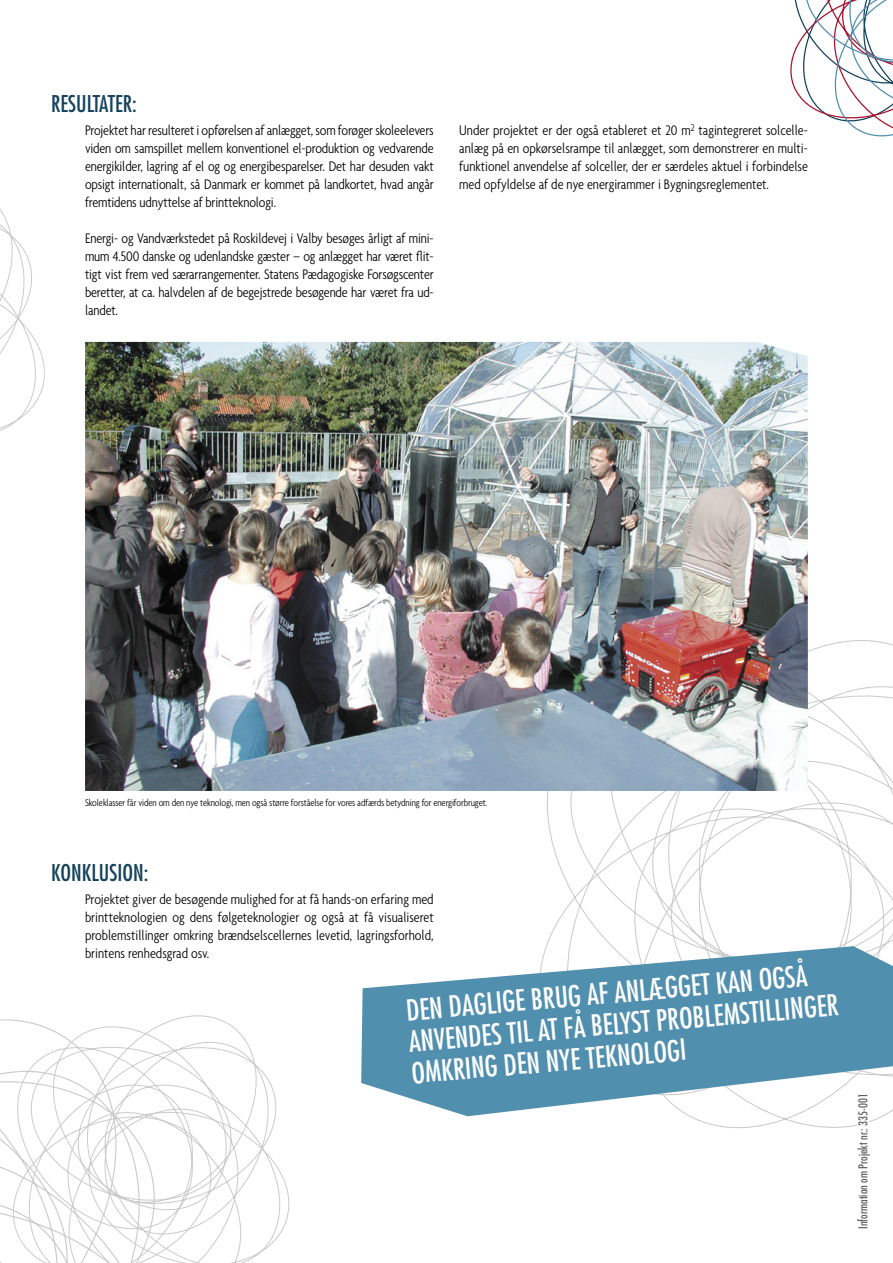
<style>
.page{position:relative;width:893px;height:1263px;background:#fff}
.page>*{position:absolute;margin:0;border:0;box-sizing:border-box;transform-origin:0 0}
.t1{font:condensed 28.5px/31.5px "Futura";color:#fff}
.t2{font:condensed 22.5px "Futura";color:#15425c}
.t3{font:300 condensed 15px/18px "Agenda";letter-spacing:-.01em;color:#000;text-align:justify}
.t4{font:condensed 12px "Futura";color:#636363}
.t5{font:300 condensed 10.5px "Agenda";letter-spacing:-.01em;color:#000}
</style>
<div class="page">
<svg style="left:546px;top:640px;width:347px;height:488px"></svg>
<svg style="left:175px;top:1015px;width:114px;height:248px"></svg>
<svg style="left:851px;top:1125px;width:38px;height:3px"></svg>
<img style="left:85px;top:342px;width:723px;height:449px">
<svg style="left:790px;top:0;width:103px;height:136px"></svg>
<svg style="left:361px;top:940px;width:532px;height:185px;fill:#518faf"></svg>
<svg style="left:0;top:209px;width:45px;height:222px"></svg>
<svg style="left:0;top:1019px;width:180px;height:244px"></svg>
<h2 class="t2" style="left:51px;top:90px;width:87px">RESULTATER:</h2>
<p class="t3" style="left:85px;top:121px;width:350px">Projektet har resulteret i opførelsen af anlægget, som forøger skoleelevers viden om samspillet mellem konventionel el-produktion og vedvarende energikilder, lagring af el og og energibesparelser. Det har desuden vakt opsigt internationalt, så Danmark er kommet på landkortet, hvad angår fremtidens udnyttelse af brintteknologi.</p>
<p class="t3" style="left:85px;top:229px;width:350px">Energi- og Vandværkstedet på Roskildevej i Valby besøges årligt af mini&shy;mum 4.500 danske og udenlandske gæster – og anlægget har været flit&shy;tigt vist frem ved særarrangementer. Statens Pædagogiske Forsøgscenter beretter, at ca. halvdelen af de begejstrede besøgende har været fra ud&shy;landet.</p>
<p class="t3" style="left:459px;top:121px;width:350px">Under projektet er der også etableret et 20 m<sup>2</sup> tagintegreret solcelle&shy;anlæg på en opkørselsrampe til anlægget, som demonstrerer en multi&shy;funktionel anvendelse af solceller, der er særdeles aktuel i forbindelse med opfyldelse af de nye energirammer i Bygningsreglementet.</p>
<p class="t5" style="left:85px;top:797px;width:404px">Skoleklasser får viden om den nye teknologi, men også større forståelse for vores adfærds betydning for energiforbruget.</p>
<h2 class="t2" style="left:51px;top:859px;width:99px">KONKLUSION:</h2>
<p class="t3" style="left:85px;top:890px;width:350px">Projektet giver de besøgende mulighed for at få hands-on erfaring med brintteknologien og dens følgeteknologier og også at få visualiseret problemstillinger omkring brændselscellernes levetid, lagringsforhold, brintens renhedsgrad osv.</p>
<h1 class="t1" style="left:405px;top:994px;width:433px;rotate:-5deg">DEN DAGLIGE BRUG AF ANLÆGGET KAN OGSÅ<br>ANVENDES TIL AT FÅ BELYST PROBLEMSTILLINGER<br>OMKRING DEN NYE TEKNOLOGI</h1>
<p class="t4" style="left:855px;top:1229px;width:137px;rotate:-90deg">Information om Projekt nr.: 335-001</p>
</div>
